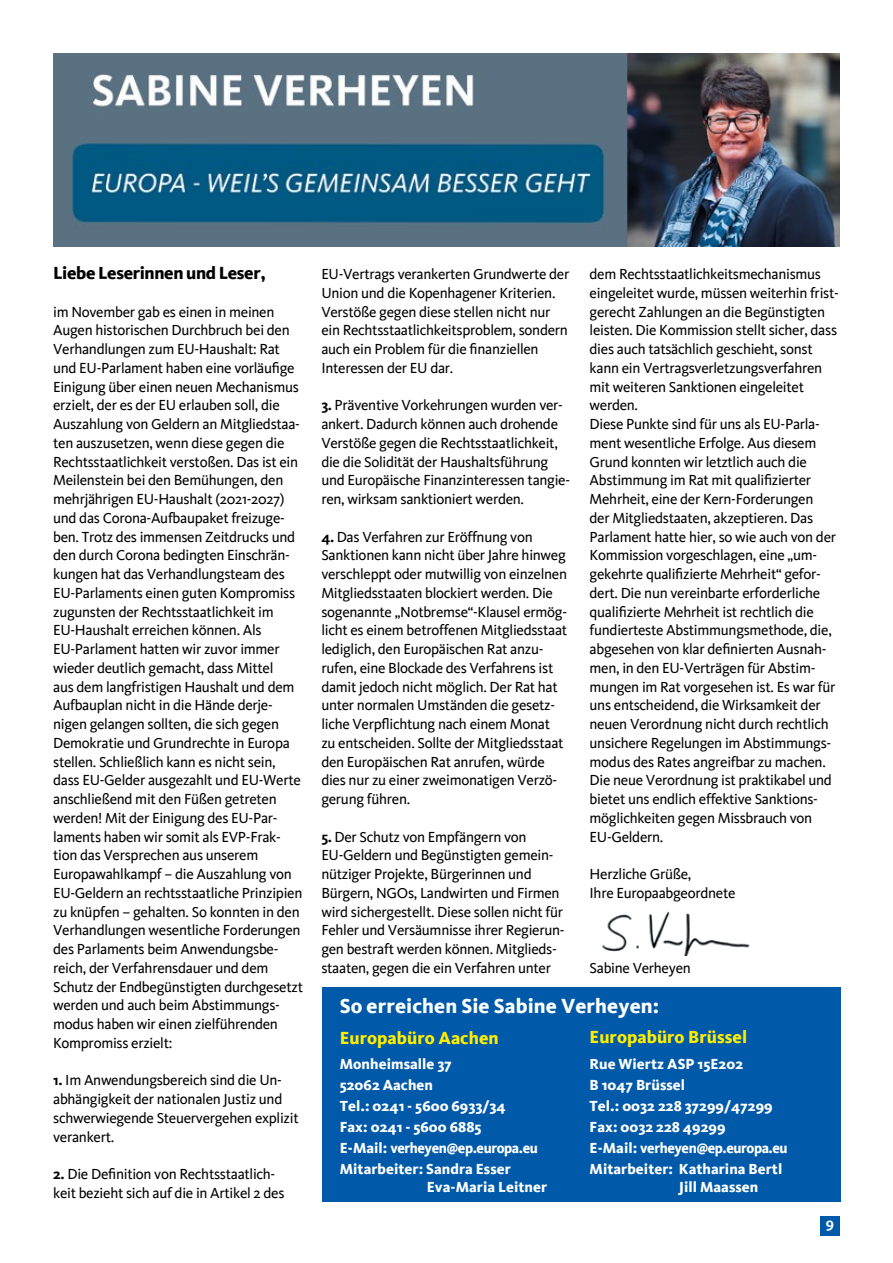
<style>
.page{position:relative;width:893px;height:1263px;background:#fff}
.page>*{position:absolute;margin:0;border:0;box-sizing:border-box;transform-origin:0 0}
.t1{font:800 21px "Kievit";letter-spacing:.005em;color:#fff}
.t2{font:800 18px "Kievit";letter-spacing:.005em;color:#ffed00}
.t3{font:800 18px "Kievit";letter-spacing:-.02em;color:#000}
.t4{font:15px/18.8px "Kievit";letter-spacing:-.02em;color:#000}
.t5{font:800 15px/21px "Kievit";letter-spacing:.005em;color:#fff}
.t6{font:700 15px "Kievit";color:#fff}
.s1{font-weight:700}
</style>
<div class="page">
<img style="left:602px;top:911px;width:148px;height:44px">
<img style="left:54px;top:54px;width:785px;height:192px">
<div style="left:322px;top:988px;width:518px;height:214px;background:#005aa9"></div>
<div style="left:820px;top:1216px;width:20px;height:20px;background:#005aa9"></div>
<p class="t3" style="left:53px;top:262px;width:214px">Liebe Leserinnen und Leser,</p>
<p class="t4" style="left:53px;top:302px;width:251px">im November gab es einen in meinen Augen historischen Durchbruch bei den Verhandlungen zum EU-Haushalt: Rat und EU-Parlament haben eine vorläufige Einigung über einen neuen Mechanismus erzielt, der es der EU erlauben soll, die Auszahlung von Geldern an Mitgliedstaa&shy;ten auszusetzen, wenn diese gegen die Rechtsstaatlichkeit verstoßen. Das ist ein Meilenstein bei den Bemühungen, den mehrjährigen EU -Haushalt (2021-2027) und das Corona-Aufbaupaket freizuge&shy;ben. Trotz des immensen Zeitdrucks und den durch Corona bedingten Einschrän&shy;kungen hat das Verhandlungsteam des EU-Parlaments einen guten Kompromiss zugunsten der Rechtsstaatlichkeit im EU-Haushalt erreichen können. Als EU-Parlament hatten wir zuvor immer wieder deutlich gemacht, dass Mittel<br>aus dem langfristigen Haushalt und dem Aufbauplan nicht in die Hände derje&shy;nigen gelangen sollten, die sich gegen Demokratie und Grundrechte in Europa stellen. Schließlich kann es nicht sein, dass EU-Gelder ausgezahlt und EU-Werte anschließend mit den Füßen getreten werden! Mit der Einigung des EU-Par&shy;laments haben wir somit als EVP-Frak&shy;tion das Versprechen aus unserem Europawahlkampf – die Auszahlung von EU -Geldern an rechtsstaatliche Prinzipien zu knüpfen – gehalten. So konnten in den Verhandlungen wesentliche Forderungen des Parlaments beim Anwendungsbe&shy;reich, der Verfahrensdauer und dem Schutz der Endbegünstigten durchgesetzt werden und auch beim Abstimmungs&shy;modus haben wir einen zielführenden Kompromiss erzielt:</p>
<p class="t4" style="left:53px;top:1071px;width:247px"><span class="s1">1.</span> Im Anwendungsbereich sind die U n&shy;abhängigkeit der nationalen Justiz und schwerwiegende Steuervergehen explizit verankert.</p>
<p class="t4" style="left:53px;top:1165px;width:233px"><span class="s1">2.</span> Die Definition von Rechtsstaatlich&shy;keit bezieht sich auf die in Artikel 2 des</p>
<p class="t4" style="left:321px;top:265px;width:249px">EU -Vertrags verankerten Grundwerte der U nion und die Kopenhagener Kriterien.<br>Verstöße gegen diese stellen nicht nur ein Rechtsstaatlichkeitsproblem, sondern auch ein Problem für die finanziellen Interessen der EU dar.</p>
<p class="t4" style="left:321px;top:396px;width:250px"><span class="s1">3.</span> Präventive Vorkehrungen wurden ver&shy;ankert. Dadurch können auch drohende Verstöße gegen die Rechtsstaatlichkeit, die die Solidität der Haushaltsführung und Europäische Finanzinteressen tangie&shy;ren, wirksam sanktioniert werden.</p>
<p class="t4" style="left:321px;top:527px;width:247px"><span class="s1">4.</span> Das Verfahren zur Eröffnung von Sanktionen kann nicht über Jahre hinweg verschleppt oder mutwillig von einzelnen Mitgliedsstaaten blockiert werden. Die sogenannte „Notbremse“-Klausel ermög&shy;licht es einem betroffenen Mitgliedsstaat lediglich, den Europäischen Rat anzu&shy;rufen, eine Blockade des Verfahrens ist damit jedoch nicht möglich. Der Rat hat unter normalen U mständen die gesetz&shy;liche Verpflichtung nach einem Monat zu entscheiden. Sollte der Mitgliedsstaat den Europäischen Rat anrufen, würde dies nur zu einer zweimonatigen Verzö&shy;gerung führen.</p>
<p class="t4" style="left:321px;top:827px;width:245px"><span class="s1">5.</span> Der Schutz von Empfängern von<br>EU -Geldern und Begünstigten gemein&shy;nütziger Projekte, Bürgerinnen und Bürgern, NGOs, Landwirten und Firmen wird sichergestellt. Diese sollen nicht für Fehler und Versäumnisse ihrer Regierun&shy;gen bestraft werden können. Mitglieds&shy;staaten, gegen die ein Verfahren unter</p>
<p class="t4" style="left:590px;top:265px;width:251px">dem Rechtsstaatlichkeitsmechanismus eingeleitet wurde, müssen weiterhin frist&shy;gerecht Zahlungen an die Begünstigten leisten. Die Kommission stellt sicher, dass dies auch tatsächlich geschieht, sonst kann ein Vertragsverletzungsverfahren mit weiteren Sanktionen eingeleitet werden.<br>Diese Punkte sind für uns als EU-Parla&shy;ment wesentliche Erfolge. Aus diesem Grund konnten wir letztlich auch die Abstimmung im Rat mit qualifizierter Mehrheit, eine der Kern-Forderungen<br>der Mitgliedstaaten, akzeptieren. Das Parlament hatte hier, so wie auch von der Kommission vorgeschlagen, eine „um&shy;gekehrte qualifizierte Mehrheit“ gefor&shy;dert. Die nun vereinbarte erforderliche qualifizierte Mehrheit ist rechtlich die fundierteste Abstimmungsmethode, die, abgesehen von klar definierten Ausnah&shy;men, in den EU -Verträgen für Abstim&shy;mungen im Rat vorgesehen ist. Es war für uns entscheidend, die Wirksamkeit der neuen Verordnung nicht durch rechtlich unsichere Regelungen im Abstimmungs&shy;modus des Rates angreifbar zu machen.<br>Die neue Verordnung ist praktikabel und bietet uns endlich effektive Sanktions&shy;möglichkeiten gegen Missbrauch von EU-Geldern.</p>
<p class="t4" style="left:590px;top:865px;width:147px">Herzliche Grüße,<br>Ihre Europaabgeordnete</p>
<p class="t4" style="left:590px;top:959px;width:103px">Sabine Verheyen</p>
<h1 class="t1" style="left:340px;top:994px;width:321px">So erreichen Sie Sabine Verheyen:</h1>
<p class="t2" style="left:340px;top:1027px;width:161px">Europabüro Aachen</p>
<p class="t5" style="left:340px;top:1053px;width:200px">Monheimsalle 37<br>52062 Aachen<br>Tel.: 0241 - 5600 6933/34<br>Fax: 0241 - 5600 6885<br>E-Mail: verheyen@ep.europa.eu<br>Mitarbeiter: Sandra Esser</p>
<p class="t5" style="left:427px;top:1176px;width:122px">Eva-Maria Leitner</p>
<p class="t2" style="left:590px;top:1026px;width:159px">Europabüro Brüssel</p>
<p class="t5" style="left:590px;top:1053px;width:200px">Rue Wiertz ASP 15E202<br>B 1047 Brüssel<br>Tel.: 0032 228 37299/47299<br>Fax: 0032 228 49299<br>E-Mail: verheyen@ep.europa.eu<br>Mitarbeiter: Katharina Bertl</p>
<p class="t5" style="left:679px;top:1176px;width:81px">Jill Maassen</p>
<p class="t6" style="left:826px;top:1214px;width:10px">9</p>
</div>
